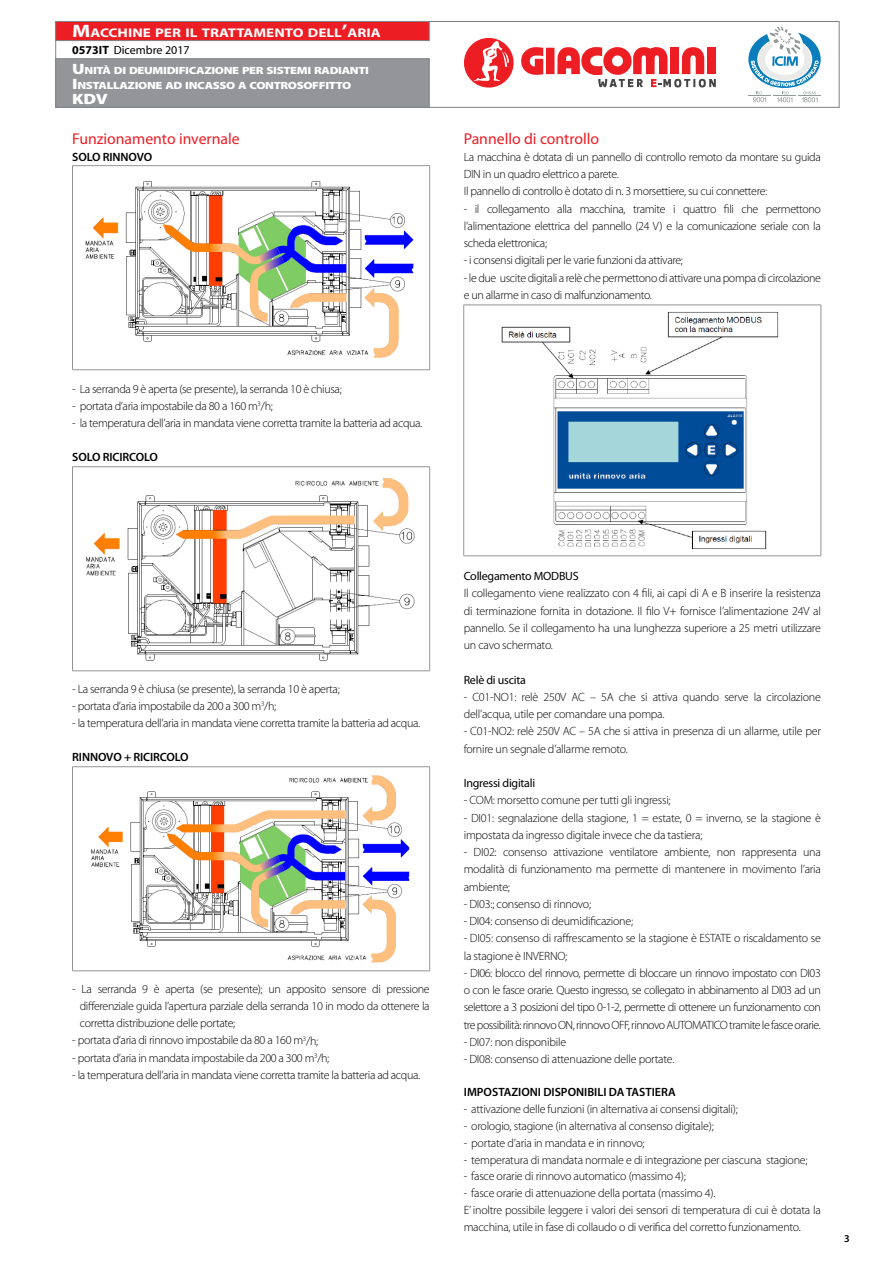
<style>
.page{position:relative;width:893px;height:1263px;background:#fff}
.page>*{position:absolute;margin:0;border:0;box-sizing:border-box;transform-origin:0 0}
.t1{font:15.75px "Myriad Pro";color:#ed1d24}
.t2{font:900 15px "Myriad Pro";color:#fff;scale:1.2 1}
.t3{font:700 12.6px "Myriad Pro";color:#fff;scale:1.2 1}
.t4{font:300 12px/17.2px "Myriad Pro";letter-spacing:-.025em;color:#000}
.t5{font:600 12px "Myriad Pro";letter-spacing:-.01em;color:#000}
.t6{font:12px "Myriad Pro";letter-spacing:-.02em;color:#000}
.t7{font:12px "Myriad Pro";color:#000}
.t8{font:900 10.5px/15px "Myriad Pro";letter-spacing:-.03em;color:#fff;scale:1.2 1}
.t9{font:600 10.5px "Myriad Pro";color:#000}
.s1{font-size:18px}
.s2{font-size:15px}
.s3{font-weight:700}
</style>
<div class="page">
<div style="left:55px;top:21px;width:784px;height:87px;background:#fff;border:1px solid #808285"></div>
<div style="left:55px;top:58px;width:374px;height:50px;background:#939598;border:1px solid #808285"></div>
<div style="left:55px;top:21px;width:374px;height:20px;background:#ed1d24;border:1px solid #808285"></div>
<svg style="left:521px;top:47px;width:22px;height:28px"></svg>
<div style="left:546px;top:48px;width:8px;height:26px;background:#ed1d24"></div>
<svg style="left:557px;top:47px;width:159px;height:40px"></svg>
<svg style="left:464px;top:37px;width:50px;height:51px"></svg>
<svg style="left:748px;top:27px;width:73px;height:75px"></svg>
<hr style="left:429px;top:166px;width:1px;height:203px;background:#939598">
<hr style="left:72px;top:165px;width:358px;height:1px;background:#939598">
<hr style="left:72px;top:166px;width:1px;height:203px;background:#939598">
<hr style="left:72px;top:369px;width:358px;height:1px;background:#939598">
<img style="left:85px;top:181px;width:329px;height:177px">
<hr style="left:429px;top:467px;width:1px;height:204px;background:#939598">
<hr style="left:72px;top:466px;width:358px;height:1px;background:#939598">
<hr style="left:72px;top:467px;width:1px;height:204px;background:#939598">
<hr style="left:72px;top:671px;width:358px;height:1px;background:#939598">
<img style="left:86px;top:478px;width:329px;height:183px">
<hr style="left:429px;top:767px;width:1px;height:204px;background:#939598">
<hr style="left:72px;top:766px;width:358px;height:1px;background:#939598">
<hr style="left:72px;top:767px;width:1px;height:204px;background:#939598">
<hr style="left:72px;top:970px;width:358px;height:1px;background:#939598">
<img style="left:91px;top:775px;width:319px;height:188px">
<hr style="left:821px;top:305px;width:1px;height:251px;background:#939598">
<hr style="left:463px;top:305px;width:358px;height:1px;background:#939598">
<hr style="left:463px;top:305px;width:1px;height:251px;background:#939598">
<hr style="left:463px;top:555px;width:358px;height:1px;background:#939598">
<img style="left:502px;top:311px;width:277px;height:238px">
<p class="t3" style="left:72px;top:25px;width:258px"><span class="s1">M</span>ACCHINE PER IL TRATTAMENTO DELL<span class="s1">’</span>ARIA</p>
<p class="t8" style="left:72px;top:62px;width:249px"><span class="s2">U</span>NITÀ DI DEUMIDIFICAZIONE PER SISTEMI RADIANTI<br><span class="s2">I</span> NSTALLAZIONE AD INCASSO A CONTROSOFFITTO</p>
<p class="t2" style="left:72px;top:89px;width:31px">KDV</p>
<h1 class="t1" style="left:72px;top:129px;width:169px">Funzionamento invernale</h1>
<p class="t5" style="left:72px;top:149px;width:81px">SOLO RINNOVO</p>
<p class="t7" style="left:72px;top:43px;width:119px"><span class="s3">0573IT</span> Dicembre 2017</p>
<p class="t4" style="left:72px;top:380px;width:271px">- La serranda 9 è aperta (se presente), la serranda 10 è chiusa;</p>
<p class="t4" style="left:72px;top:397px;width:202px">- portata d’aria impostabile da 80 a 160 m<sup>3</sup>/h;</p>
<p class="t4" style="left:72px;top:414px;width:352px">- la temperatura dell’aria in mandata viene corretta tramite la batteria ad acqua.</p>
<p class="t5" style="left:72px;top:449px;width:87px">SOLO RICIRCOLO</p>
<h1 class="t1" style="left:464px;top:129px;width:137px">Pannello di controllo</h1>
<p class="t4" style="left:464px;top:148px;width:359px">La macchina è dotata di un pannello di controllo remoto da montare su guida<br>DIN in un quadro elettrico a parete.<br>Il pannello di controllo è dotato di n. 3 morsettiere, su cui connettere:</p>
<p class="t4" style="left:464px;top:200px;width:359px;text-align:justify">- il collegamento alla macchina, tramite i quattro fili che permettono l’alimentazione elettrica del pannello (24 V) e la comunicazione seriale con la scheda elettronica;</p>
<p class="t4" style="left:464px;top:252px;width:221px">- i consensi digitali per le varie funzioni da attivare;</p>
<p class="t4" style="left:464px;top:269px;width:359px">- le due uscite digitali a relè che permettono di attivare una pompa di circolazione e un allarme in caso di malfunzionamento.</p>
<p class="t4" style="left:72px;top:680px;width:269px">- La serranda 9 è chiusa (se presente), la serranda 10 è aperta;</p>
<p class="t4" style="left:72px;top:697px;width:206px">- portata d’aria impostabile da 200 a 300 m<sup>3</sup>/h;</p>
<p class="t4" style="left:72px;top:714px;width:349px">- la temperatura dell’aria in mandata viene corretta tramite la batteria ad acqua.</p>
<p class="t5" style="left:72px;top:749px;width:118px">RINNOVO + RICIRCOLO</p>
<p class="t4" style="left:80px;top:980px;width:351px;text-align:justify;text-indent:-8px">- La serranda 9 è aperta (se presente); un apposito sensore di pressione differenziale guida l’apertura parziale della serranda 10 in modo da ottenere la corretta distribuzione delle portate;</p>
<p class="t4" style="left:72px;top:1032px;width:247px">- portata d’aria di rinnovo impostabile da 80 a 160 m<sup>3</sup>/h;</p>
<p class="t4" style="left:72px;top:1049px;width:259px">- portata d’aria in mandata impostabile da 200 a 300 m<sup>3</sup>/h;</p>
<p class="t4" style="left:72px;top:1066px;width:350px">- la temperatura dell’aria in mandata viene corretta tramite la batteria ad acqua.</p>
<p class="t6" style="left:464px;top:569px;width:117px">Collegamento MODBUS</p>
<p class="t4" style="left:464px;top:585px;width:359px;text-align:justify">Il collegamento viene realizzato con 4 fili, ai capi di A e B inserire la resistenza di terminazione fornita in dotazione. Il filo V+ fornisce l’alimentazione 24V al pannello. Se il collegamento ha una lunghezza superiore a 25 metri utilizzare un cavo schermato.</p>
<p class="t6" style="left:464px;top:672px;width:64px">Relè di uscita</p>
<p class="t4" style="left:464px;top:688px;width:359px">- C01-NO1: relè 250V AC – 5A che si attiva quando serve la circolazione dell’acqua, utile per comandare una pompa.</p>
<p class="t4" style="left:464px;top:723px;width:359px">- C01-NO2: relè 250V AC – 5A che si attiva in presenza di un allarme, utile per fornire un segnale d’allarme remoto.</p>
<p class="t6" style="left:464px;top:776px;width:73px">Ingressi digitali</p>
<p class="t4" style="left:464px;top:792px;width:208px">- COM: morsetto comune per tutti gli ingressi;</p>
<p class="t4" style="left:464px;top:809px;width:359px">- DI01: segnalazione della stagione, 1 = estate, 0 = inverno, se la stagione è impostata da ingresso digitale invece che da tastiera;</p>
<p class="t4" style="left:464px;top:843px;width:359px;text-align:justify">- DI02: consenso attivazione ventilatore ambiente, non rappresenta una modalità di funzionamento ma permette di mantenere in movimento l’aria ambiente;</p>
<p class="t4" style="left:464px;top:895px;width:129px">- DI03:; consenso di rinnovo;</p>
<p class="t4" style="left:464px;top:912px;width:171px">- DI04: consenso di deumidificazione;</p>
<p class="t4" style="left:464px;top:929px;width:359px">- DI05: consenso di raffrescamento se la stagione è ESTATE o riscaldamento se la stagione è INVERNO;</p>
<p class="t4" style="left:464px;top:964px;width:359px;text-align:justify">- DI06: blocco del rinnovo, permette di bloccare un rinnovo impostato con DI03 o con le fasce orarie. Questo ingresso, se collegato in abbinamento al DI03 ad un selettore a 3 posizioni del tipo 0-1-2, permette di ottenere un funzionamento con tre possibilità: rinnovo ON, rinnovo OFF, rinnovo AUTOMATICO tramite le fasce orarie.</p>
<p class="t4" style="left:464px;top:1033px;width:104px">- DI07: non disponibile</p>
<p class="t4" style="left:464px;top:1050px;width:212px">- DI08: consenso di attenuazione delle portate.</p>
<p class="t5" style="left:464px;top:1085px;width:213px">IMPOSTAZIONI DISPONIBILI DA TASTIERA</p>
<p class="t4" style="left:464px;top:1100px;width:276px">- attivazione delle funzioni (in alternativa ai consensi digitali);</p>
<p class="t4" style="left:464px;top:1117px;width:252px">- orologio, stagione (in alternativa al consenso digitale);</p>
<p class="t4" style="left:464px;top:1134px;width:182px">- portate d’aria in mandata e in rinnovo;</p>
<p class="t4" style="left:464px;top:1151px;width:345px">- temperatura di mandata normale e di integrazione per ciascuna stagione;</p>
<p class="t4" style="left:464px;top:1167px;width:224px">- fasce orarie di rinnovo automatico (massimo 4);</p>
<p class="t4" style="left:464px;top:1185px;width:359px;line-height:16.8px">- fasce orarie di attenuazione della portata (massimo 4).<br>E’ inoltre possibile leggere i valori dei sensori di temperatura di cui è dotata la macchina, utile in fase di collaudo o di verifica del corretto funzionamento.</p>
<p class="t9" style="left:844px;top:1231px;width:7px">3</p>
</div>
